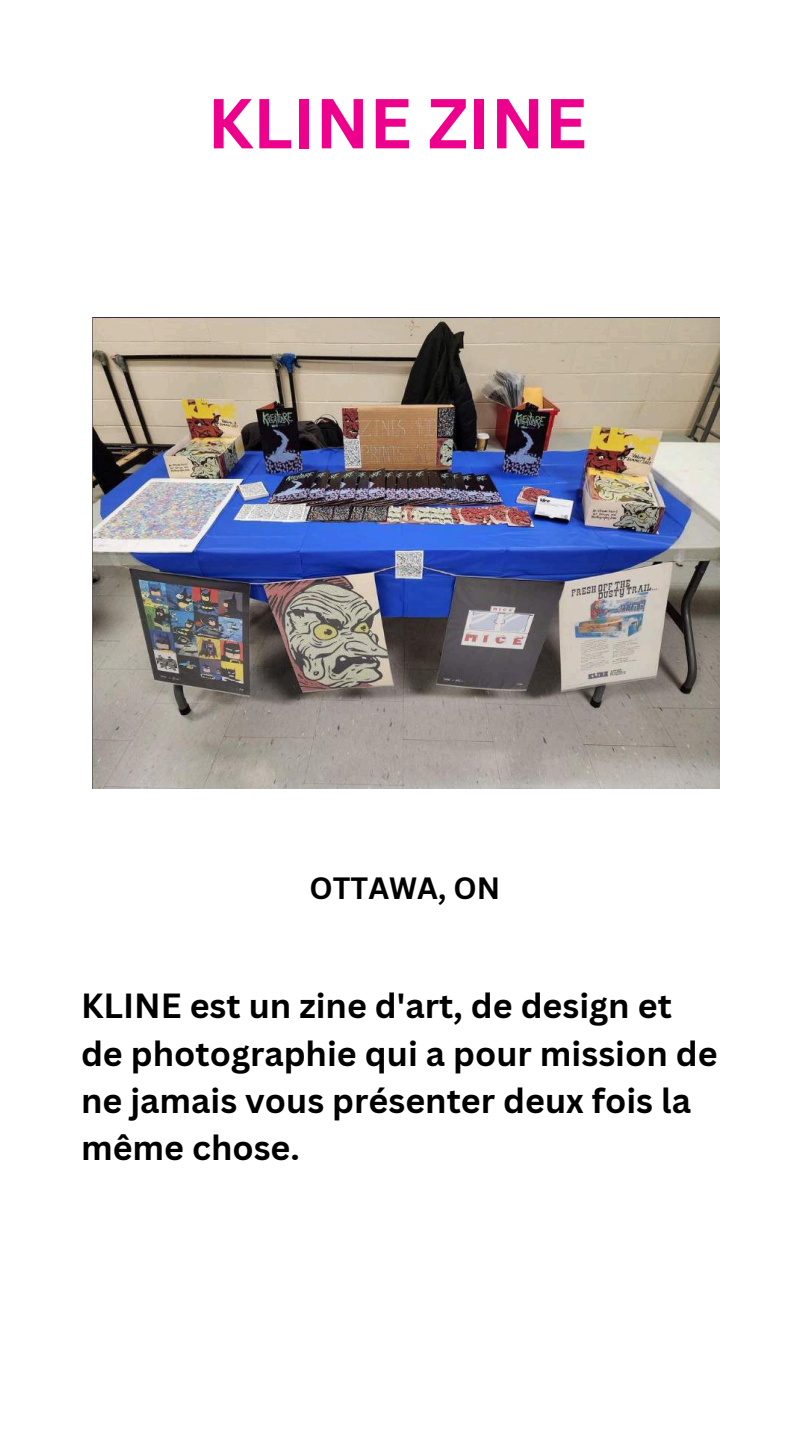
<style>
.page{position:relative;width:810px;height:1440px;background:#fff}
.page>*{position:absolute;margin:0;border:0;box-sizing:border-box;transform-origin:0 0}
.t1{font:700 69px "Canva Sans";color:#ec008c}
.t2{font:700 34px/47.2px "Canva Sans";color:#000}
.t3{font:700 30px "Canva Sans";color:#000}
</style>
<div class="page">
<img style="left:92px;top:318px;width:627px;height:471px">
<h1 class="t1" style="left:207px;top:75px;width:381px">KLINE ZINE</h1>
<p class="t3" style="left:310px;top:867px;width:192px">OTTAWA, ON</p>
<p class="t2" style="left:81px;top:982px;width:638px">KLINE est un zine d'art, de design et de photographie qui a pour mission de ne jamais vous présenter deux fois la même chose.</p>
</div>
